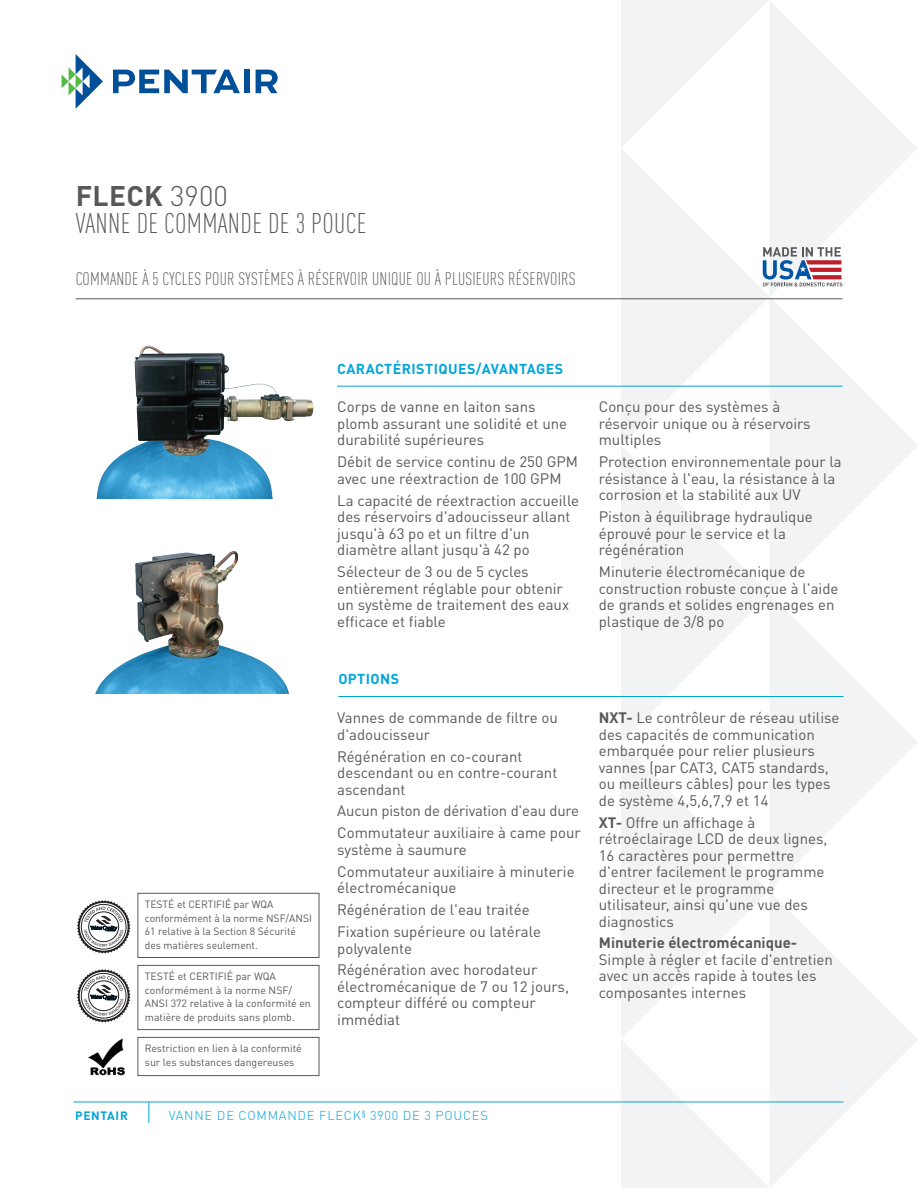
<style>
.page{position:relative;width:918px;height:1188px;background:#fff}
.page>*{position:absolute;margin:0;border:0;box-sizing:border-box;transform-origin:0 0}
.C_Descriptor_Title{font:300 condensed 28.05px "DIN Pro";letter-spacing:.01em;color:#57585a}
.BrandedProductLine_T{font:700 28.05px "DIN Pro";letter-spacing:.01em;color:#57585a}
.C_TitleSection{font:300 condensed 18px "DIN Pro";letter-spacing:.01em;color:#57585a}
.Features_Benefits_bo{font:15px/16.5px "DIN Pro";color:#57585a}
.BLUE_cap_head{font:700 14.25px "DIN Pro";letter-spacing:.03em;color:#00a5da}
.C_Descriptor_InfoLin{font:300 12.75px "DIN Pro";letter-spacing:.06em;color:#00a5da}
.C_SolutionsPlatform{font:700 12px "DIN Pro";letter-spacing:.06em;color:#00a5da}
.AP_Important_Informa{font:10.5px/13.5px "DIN Pro";color:#57585a}
.s1{font-weight:300}
.s2{font-weight:700}
</style>
<div class="page">
<svg style="left:621px;top:0;width:296px;height:148px"></svg>
<svg style="left:621px;top:148px;width:296px;height:297px;fill:#f3f3f4"></svg>
<svg style="left:621px;top:445px;width:296px;height:297px"></svg>
<svg style="left:621px;top:742px;width:296px;height:432px;fill:#f3f4f5"></svg>
<svg style="left:621px;top:1039px;width:162px;height:149px"></svg>
<hr style="left:73px;top:1102px;width:770px;height:1px;background:#00a5da">
<svg style="left:62px;top:54px;width:41px;height:55px"></svg>
<svg style="left:113px;top:70px;width:127px;height:23px"></svg>
<div style="left:244px;top:70px;width:5px;height:23px;background:#014e99"></div>
<svg style="left:256px;top:70px;width:22px;height:23px"></svg>
<hr style="left:76px;top:298px;width:766px;height:1px;background:#57585a">
<svg style="left:148px;top:1102px;width:1px;height:21px"></svg>
<div style="left:138px;top:893px;width:181px;height:65px;border:1px solid #57585a"></div>
<div style="left:138px;top:965px;width:181px;height:65px;border:1px solid #57585a"></div>
<div style="left:138px;top:1037px;width:181px;height:39px;border:1px solid #57585a"></div>
<svg style="left:763px;top:247px;width:79px;height:39px"></svg>
<img style="left:96px;top:345px;width:218px;height:153px">
<img style="left:95px;top:551px;width:194px;height:142px">
<hr style="left:337px;top:386px;width:505px;height:1px;background:#00a5da">
<hr style="left:338px;top:696px;width:506px;height:1px;background:#00a5da">
<img style="left:88px;top:1039px;width:37px;height:37px">
<svg style="left:77px;top:900px;width:54px;height:54px"></svg>
<svg style="left:77px;top:969px;width:54px;height:54px"></svg>
<p class="BrandedProductLine_T" style="left:76px;top:173px;width:154px">FLECK <span class="s1">3900</span></p>
<p class="C_Descriptor_Title" style="left:76px;top:203px;width:292px">VANNE DE COMMANDE DE 3 POUCE</p>
<p class="C_TitleSection" style="left:76px;top:266px;width:502px">COMMANDE À 5 CYCLES POUR SYSTÈMES À RÉSERVOIR UNIQUE OU À PLUSIEURS RÉSERVOIRS</p>
<p class="BLUE_cap_head" style="left:337px;top:357px;width:227px">CARACTÉRISTIQUES/AVANTAGES</p>
<p class="Features_Benefits_bo" style="left:337px;top:397px;width:231px">Corps de vanne en laiton sans plomb assurant une solidité et une durabilité supérieures</p>
<p class="Features_Benefits_bo" style="left:337px;top:452px;width:242px">Débit de service continu de 250 GPM avec une réextraction de 100 GPM</p>
<p class="Features_Benefits_bo" style="left:337px;top:491px;width:244px">La capacité de réextraction accueille des réservoirs d'adoucisseur allant jusqu'à 63 po et un filtre d'un diamètre allant jusqu'à 42 po</p>
<p class="Features_Benefits_bo" style="left:337px;top:562px;width:234px">Sélecteur de 3 ou de 5 cycles entièrement réglable pour obtenir un système de traitement des eaux efficace et fiable</p>
<p class="AP_Important_Informa" style="left:145px;top:897px;width:169px">TESTÉ et CERTIFIÉ par WQA conformément à la norme NSF/ANSI<br>61 relative à la Section 8 Sécurité des matières seulement.</p>
<p class="AP_Important_Informa" style="left:145px;top:969px;width:167px">TESTÉ et CERTIFIÉ par WQA conformément à la norme NSF/<br>ANSI 372 relative à la conformité en matière de produits sans plomb.</p>
<p class="AP_Important_Informa" style="left:145px;top:1041px;width:158px">Restriction en lien à la conformité sur les substances dangereuses</p>
<p class="BLUE_cap_head" style="left:338px;top:667px;width:62px">OPTIONS</p>
<p class="Features_Benefits_bo" style="left:337px;top:708px;width:222px">Vannes de commande de filtre ou d'adoucisseur</p>
<p class="Features_Benefits_bo" style="left:337px;top:746px;width:222px">Régénération en co-courant descendant ou en contre-courant ascendant</p>
<p class="Features_Benefits_bo" style="left:337px;top:801px;width:243px">Aucun piston de dérivation d'eau dure</p>
<p class="Features_Benefits_bo" style="left:337px;top:823px;width:245px">Commutateur auxiliaire à came pour système à saumure</p>
<p class="Features_Benefits_bo" style="left:337px;top:862px;width:239px">Commutateur auxiliaire à minuterie électromécanique</p>
<p class="Features_Benefits_bo" style="left:337px;top:900px;width:194px">Régénération de l'eau traitée</p>
<p class="Features_Benefits_bo" style="left:337px;top:922px;width:205px">Fixation supérieure ou latérale polyvalente</p>
<p class="Features_Benefits_bo" style="left:337px;top:960px;width:233px">Régénération avec horodateur électromécanique de 7 ou 12 jours, compteur différé ou compteur immédiat</p>
<p class="C_SolutionsPlatform" style="left:75px;top:1105px;width:54px">PENTAIR</p>
<p class="C_Descriptor_InfoLin" style="left:169px;top:1106px;width:321px">VANNE DE COMMANDE FLECK<sup>§</sup> 3900 DE 3 POUCES</p>
<p class="Features_Benefits_bo" style="left:599px;top:397px;width:213px">Conçu pour des systèmes à réservoir unique ou à réservoirs multiples</p>
<p class="Features_Benefits_bo" style="left:599px;top:452px;width:245px">Protection environnementale pour la résistance à l'eau, la résistance à la corrosion et la stabilité aux UV</p>
<p class="Features_Benefits_bo" style="left:599px;top:507px;width:216px">Piston à équilibrage hydraulique éprouvé pour le service et la régénération</p>
<p class="Features_Benefits_bo" style="left:599px;top:562px;width:241px">Minuterie électromécanique de construction robuste conçue à l'aide de grands et solides engrenages en plastique de 3/8 po</p>
<p class="Features_Benefits_bo" style="left:599px;top:708px;width:242px"><span class="s2">NXT-</span> Le contrôleur de réseau utilise des capacités de communication embarquée pour relier plusieurs vannes (par CAT3, CAT5 standards, ou meilleurs câbles) pour les types de système 4,5,6,7,9 et 14</p>
<p class="Features_Benefits_bo" style="left:599px;top:812px;width:230px"><span class="s2">XT-</span> Offre un affichage à rétroéclairage LCD de deux lignes,<br>16 caractères pour permettre d'entrer facilement le programme directeur et le programme utilisateur, ainsi qu'une vue des diagnostics</p>
<p class="Features_Benefits_bo" style="left:599px;top:933px;width:236px"><span class="s2">Minuterie électromécanique-<br></span>Simple à régler et facile d'entretien avec un accès rapide à toutes les composantes internes</p>
</div>
